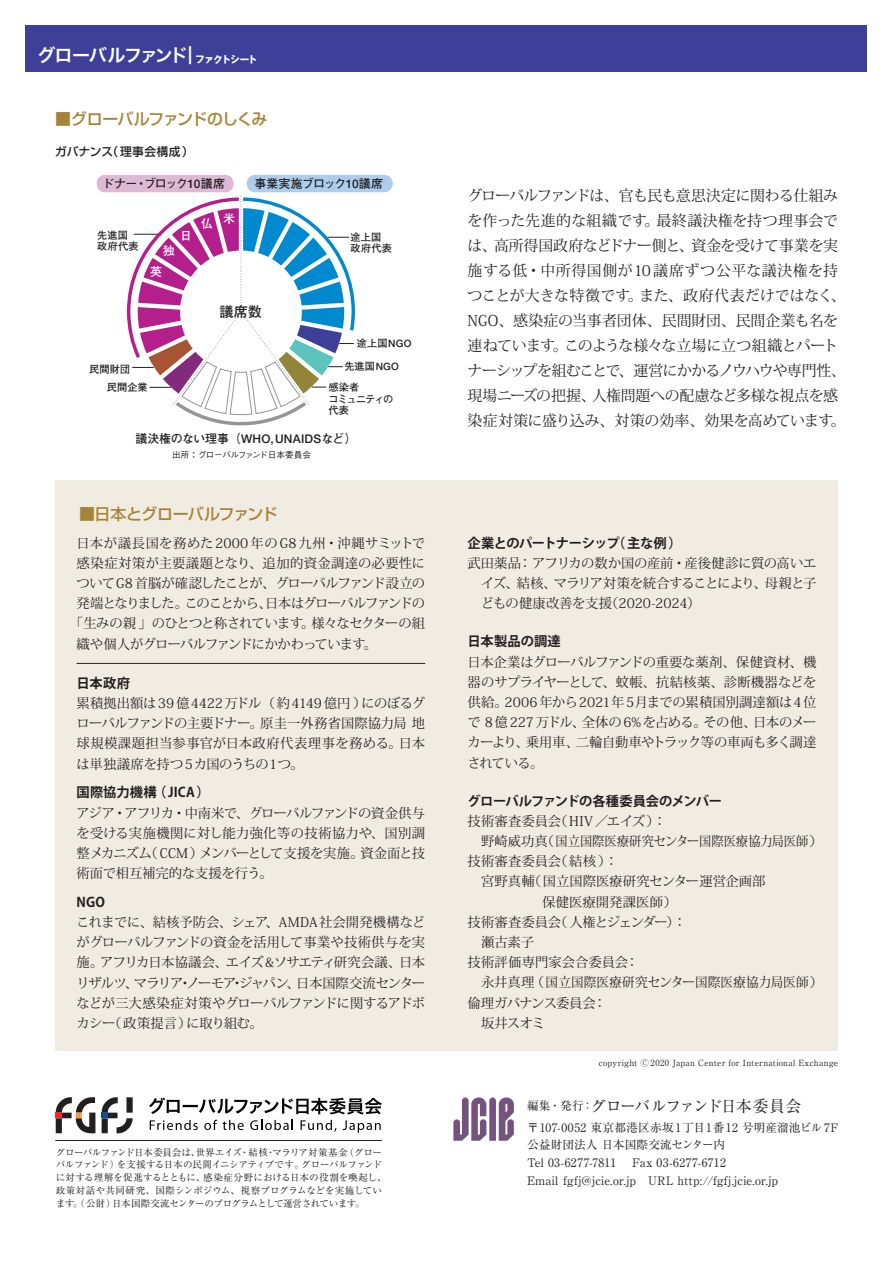
<style>
.page{position:relative;width:893px;height:1263px;background:#fff}
.page>*{position:absolute;margin:0;border:0;box-sizing:border-box;transform-origin:0 0}
.t1{font:18px "Hira Kaku Pro N W6";letter-spacing:-.07em;color:#fff}
.t2{font:500 15.9px "Shin Go Pro";letter-spacing:-.055em;color:#a78337}
.t3{font:15.9px "Ryumin Pro";letter-spacing:-.08em;color:#231f20}
.t4{font:14.85px/25px "Koz Min Pro";letter-spacing:-.015em;color:#231f20}
.t5{font:700 14.1px "Futo Go B101";color:#231f20}
.t6{font:13.35px/20.2px "Koz Min Pro";letter-spacing:-.01em;color:#231f20;text-align:justify}
.t7{font:13.35px/20.2px "Koz Min Pr 6 N";letter-spacing:-.04em;color:#231f20;text-align:justify}
.t8{font:13.35px "Koz Min Pro";letter-spacing:.03em;color:#231f20}
.t9{font:13.35px "Koz Min Pro";letter-spacing:.01em;color:#231f20}
.t10{font:13.35px "Koz Min Pro";letter-spacing:-.035em;color:#231f20}
.t11{font:13.35px "Koz Min Pro";letter-spacing:-.085em;color:#231f20}
.t12{font:13.35px "Koz Min Pro";letter-spacing:-.055em;color:#231f20}
.t13{font:13.35px "Koz Min Pro";letter-spacing:-.04em;color:#231f20}
.t14{font:700 13.35px "Koz Go Pr 6 N";letter-spacing:-.005em;color:#231f20}
.t15{font:13.35px "Koz Min Pro";letter-spacing:-.045em;color:#231f20}
.t16{font:700 13.35px "Koz Go Pr 6 N";letter-spacing:-.045em;color:#231f20}
.t17{font:700 13.35px "Koz Go Pr 6 N";letter-spacing:-.035em;color:#231f20}
.t18{font:700 12px "Futo Go B101";letter-spacing:.01em;color:#231f20}
.t19{font:700 12px "Futo Go B101";letter-spacing:-.05em;color:#231f20}
.t20{font:700 12px "Futo Go B101";letter-spacing:-.04em;color:#231f20}
.t21{font:700 11.85px "Futo Go B101";color:#fff}
.t22{font:11.7px/17.5px "Ryumin Pro";letter-spacing:.015em;color:#231f20}
.t23{font:500 11.7px "Shin Go Pro";letter-spacing:.015em;color:#231f20}
.t24{font:700 10.2px/11.4px "Futo Go B101";letter-spacing:.015em;color:#231f20}
.t25{font:700 10.2px/11.4px "Futo Go B101";letter-spacing:-.105em;color:#231f20}
.t26{font:9.6px/12.8px "Ryumin Pro";letter-spacing:-.02em;color:#231f20}
.t27{font:500 8.7px "Gothic BBB";letter-spacing:-.05em;color:#231f20}
.t28{font:8.55px "Ryumin Pro";letter-spacing:.03em;color:#231f20}
.s1{font-family:"Gothic MB101 Pro";font-weight:700}
.s2{font-family:"Gothic MB101 Pro";font-weight:700;font-size:9.6px}
.s3{font-family:"Koz Min Pro"}
.s4{font-size:11.7px}
</style>
<div class="page">
<div style="left:26px;top:25px;width:841px;height:47px;background:#3e3f99"></div>
<div style="left:97px;top:175px;width:137px;height:17px;background:#deb9d6;border-radius:8px"></div>
<div style="left:247px;top:175px;width:146px;height:17px;background:#accdeb;border-radius:9px"></div>
<svg style="left:127px;top:196px;width:228px;height:229px"></svg>
<div style="left:56px;top:480px;width:782px;height:571px;background:#f1ece2"></div>
<hr style="left:55px;top:1140px;width:327px;height:1px;background:#231f20">
<svg style="left:453px;top:1097px;width:61px;height:44px"></svg>
<svg style="left:102px;top:1097px;width:31px;height:36px"></svg>
<svg style="left:56px;top:1097px;width:39px;height:36px"></svg>
<svg style="left:149px;top:1097px;width:233px;height:17px"></svg>
<svg style="left:150px;top:1120px;width:48px;height:10px"></svg>
<svg style="left:204px;top:1120px;width:13px;height:10px"></svg>
<svg style="left:223px;top:1120px;width:21px;height:10px"></svg>
<svg style="left:250px;top:1120px;width:43px;height:10px"></svg>
<svg style="left:301px;top:1120px;width:36px;height:12px"></svg>
<svg style="left:343px;top:1120px;width:38px;height:13px"></svg>
<hr style="left:77px;top:663px;width:348px;height:1px;background:#231f20">
<h1 class="t1" style="left:38px;top:39px;width:221px">グローバルファンド<span class="s1">｜</span><span class="s2">ファクトシート</span></h1>
<p class="t2" style="left:55px;top:106px;width:214px">■グローバルファンドのしくみ</p>
<p class="t23" style="left:55px;top:142px;width:140px">ガバナンス（理事会構成）</p>
<p class="t19" style="left:103px;top:177px;width:124px">ドナー・ブロック10議席</p>
<p class="t20" style="left:255px;top:177px;width:130px">事業実施ブロック10議席</p>
<p class="t24" style="left:97px;top:229px;width:43px">先進国政府代表</p>
<p class="t21" style="left:163px;top:244px;width:13px">独</p>
<p class="t21" style="left:150px;top:265px;width:13px">英</p>
<p class="t21" style="left:180px;top:229px;width:13px">日</p>
<p class="t21" style="left:201px;top:214px;width:36px">仏 米</p>
<p class="t5" style="left:219px;top:304px;width:44px">議席数</p>
<p class="t24" style="left:350px;top:231px;width:43px">途上国政府代表</p>
<p class="t24" style="left:357px;top:338px;width:56px">途上国NGO</p>
<p class="t24" style="left:328px;top:355px;width:72px;line-height:21.6px;text-indent:16px">先進国NGO感染者</p>
<p class="t25" style="left:328px;top:393px;width:66px">コミュニティの代表</p>
<p class="t18" style="left:135px;top:432px;width:222px">議決権のない理事（WHO,UNAIDSなど）</p>
<p class="t24" style="left:107px;top:359px;width:42px;line-height:18.9px;text-indent:-18px">民間財団<br>民間企業</p>
<p class="t27" style="left:172px;top:449px;width:140px">出所：グローバルファンド日本委員会</p>
<p class="t2" style="left:79px;top:501px;width:200px">■日本とグローバルファンド</p>
<p class="t8" style="left:77px;top:533px;width:350px">日本が議長国を務めた2000 年の G8九州・沖縄サミットで</p>
<p class="t8" style="left:77px;top:553px;width:350px">感染症対策が主要議題となり、追加的資金調達の必要性に</p>
<p class="t12" style="left:77px;top:574px;width:350px">ついてG8 首脳が確認したことが、グローバルファンド設立の</p>
<p class="t11" style="left:77px;top:594px;width:350px">発端となりました。このことから、日本はグローバルファンドの</p>
<p class="t13" style="left:70px;top:614px;width:357px">「生みの親」のひとつと称されています。様々なセクターの組</p>
<p class="t15" style="left:77px;top:634px;width:302px">織や個人がグローバルファンドにかかわっています。</p>
<p class="t14" style="left:77px;top:675px;width:55px">日本政府</p>
<p class="t6" style="left:77px;top:692px;width:350px">累積拠出額は39 億4422万ドル（約4149 億円）にのぼるグローバルファンドの主要ドナー。原圭一外務省国際協力局 地球規模課題担当参事官が日本政府代表理事を務める。日本は単独議席を持つ5カ国のうちの1つ。</p>
<p class="t14" style="left:77px;top:785px;width:135px">国際協力機構 （ JICA）</p>
<p class="t6" style="left:77px;top:802px;width:350px">アジア・アフリカ・中南米で、グローバルファンドの資金供与を受ける実施機関に対し能力強化等の技術協力や、国別調整メカニズム（ CCM ）メンバーとして支援を実施。資金面と技術面で相互補完的な支援を行う。</p>
<p class="t14" style="left:77px;top:894px;width:30px">NGO</p>
<p class="t6" style="left:77px;top:911px;width:350px">これまでに、結核予防会、シェア、AMDA社会開発機構などがグローバルファンドの資金を活用して事業や技術供与を実施。アフリカ日本協議会、エイズ&amp;ソサエティ研究会議、日本リザルツ、マラリア・ノーモア・ジャパン、日本国際交流センターなどが三大感染症対策やグローバルファンドに関するアドボカシー（政策提言）に取り組む。</p>
<p class="t26" style="left:56px;top:1145px;width:333px">グローバルファンド日本委員会は、世界エイズ・結核・マラリア対策基金（グローバルファンド）を支援する日本の民間イニシアティブです。グローバルファンドに対する理解を促進するとともに、感染症分野における日本の役割を喚起し、政策対話や共同研究、国際シンポジウム、視察プログラムなどを実施しています。（公財）日本国際交流センターのプログラムとして運営されています。</p>
<p class="t4" style="left:468px;top:183px;width:379px">グローバルファンドは、官も民も意思決定に関わる仕組みを作った先進的な組織です。最終議決権を持つ理事会では、高所得国政府などドナー側と、資金を受けて事業を実施する低・中所得国側が10議席ずつ公平な議決権を持つことが大きな特徴です。また、政府代表だけではなく、<br>NGO、感染症の当事者団体、民間財団、民間企業も名を連ねています。このような様々な立場に立つ組織とパートナーシップを組むことで、運営にかかるノウハウや専門性、現場ニーズの把握、人権問題への配慮など多様な視点を感染症対策に盛り込み、対策の効率、効果を高めています。</p>
<p class="t17" style="left:468px;top:535px;width:216px">企業とのパートナーシップ（主な例）</p>
<p class="t6" style="left:481px;top:552px;width:337px;text-indent:-13px">武田薬品：アフリカの数か国の産前・産後健診に質の高いエイズ、結核、マラリア対策を統合することにより、母親と子どもの健康改善を支援（2020-2024）</p>
<p class="t14" style="left:468px;top:634px;width:95px">日本製品の調達</p>
<p class="t7" style="left:468px;top:652px;width:350px">日本企業はグローバルファンドの重要な薬剤、保健資材、機器のサプライヤーとして、蚊帳、抗結核薬、診断機器などを供給。2006 年から2021年5月までの累積国別調達額は4位で 8億 227 万ドル、全体の6% を占める。その他、日本のメーカーより、乗用車、二輪自動車やトラック等の車両も多く調達されている。</p>
<p class="t16" style="left:468px;top:793px;width:256px">グローバルファンドの各種委員会のメンバー</p>
<p class="t9" style="left:468px;top:811px;width:200px">技術審査委員会（HIV／エイズ）：</p>
<p class="t6" style="left:468px;top:830px;width:357px">　野崎威功真（国立国際医療研究センター国際医療協力局医師）</p>
<p class="t9" style="left:468px;top:852px;width:152px">技術審査委員会（結核）：</p>
<p class="t6" style="left:468px;top:871px;width:299px">　宮野真輔（国立国際医療研究センター運営企画部</p>
<p class="t9" style="left:542px;top:892px;width:137px">保健医療開発課医師）</p>
<p class="t10" style="left:468px;top:912px;width:220px">技術審査委員会（人権とジェンダー）：</p>
<p class="t6" style="left:468px;top:931px;width:68px">　瀬古素子</p>
<p class="t6" style="left:468px;top:952px;width:173px">技術評価専門家会合委員会：</p>
<p class="t6" style="left:468px;top:972px;width:357px">　永井真理（国立国際医療研究センター国際医療協力局医師）</p>
<p class="t10" style="left:468px;top:993px;width:140px">倫理ガバナンス委員会：</p>
<p class="t6" style="left:468px;top:1012px;width:79px">　坂井スオミ</p>
<p class="t28" style="left:599px;top:1056px;width:241px">copyright <span class="s3">Ⓒ</span> 2020 Japan Center for International Exchange</p>
<p class="t3" style="left:527px;top:1093px;width:276px"><span class="s4">編集・発行：</span>グローバルファンド日本委員会</p>
<p class="t22" style="left:527px;top:1118px;width:325px">〒107-0052 東京都港区赤坂1丁目1番12 号明産溜池ビル7F　公益財団法人 日本国際交流センター内　<br>Tel 03-6277-7811 　Fax 03-6277-6712　<br>Email fgfj@jcie.or.jp　URL http://fgfj.jcie.or.jp</p>
</div>
